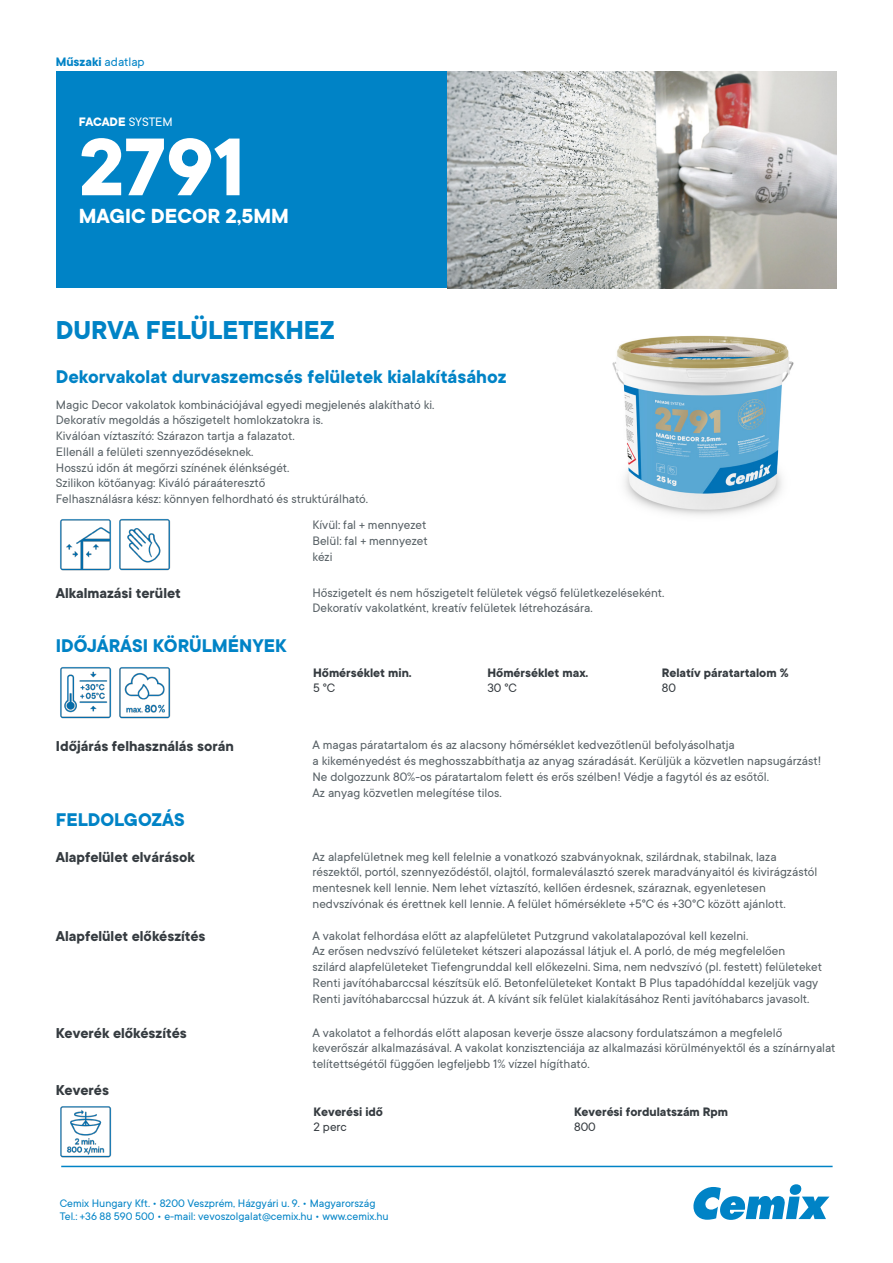
<style>
.page{position:relative;width:893px;height:1263px;background:#fff}
.page>*{position:absolute;margin:0;border:0;box-sizing:border-box;transform-origin:0 0}
.t1{font:700 90px "TT Commons";color:#fff}
.t2{font:700 28.5px "TT Commons";color:#0083c6}
.t3{font:700 22.5px "TT Commons";color:#fff}
.t4{font:700 20.25px "TT Commons";color:#0083c6}
.t5{font:700 15.75px "TT Commons";color:#353b40}
.t6{font:13.5px/15.8px "TT Commons";color:#576065}
.t7{font:700 13.5px "TT Commons";color:#353b40}
.t8{font:13.5px "TT Commons";color:#353b40}
.t9{font:700 13.5px "TT Commons";color:#0083c6}
.t10{font:700 13.5px "TT Commons";letter-spacing:-.01em;color:#fff}
.t11{font:12px "TT Commons";color:#0083c6}
.s1{font-weight:400}
</style>
<div class="page">
<div style="left:56px;top:71px;width:391px;height:217px;background:#0083c6"></div>
<img style="left:447px;top:71px;width:389px;height:217px">
<img style="left:612px;top:335px;width:182px;height:180px">
<svg style="left:693px;top:1184px;width:136px;height:36px"></svg>
<img style="left:60px;top:519px;width:51px;height:52px">
<img style="left:119px;top:519px;width:52px;height:52px">
<img style="left:60px;top:667px;width:52px;height:52px">
<img style="left:119px;top:667px;width:52px;height:52px">
<hr style="left:61px;top:1166px;width:772px;height:1px;background:#0083c6">
<img style="left:60px;top:1106px;width:52px;height:52px">
<p class="t9" style="left:56px;top:53px;width:90px">Műszaki <span class="s1">adatlap</span></p>
<p class="t10" style="left:79px;top:113px;width:95px">FACADE <span class="s1">SYSTEM</span></p>
<p class="t1" style="left:79px;top:108px;width:168px">2791</p>
<p class="t3" style="left:79px;top:201px;width:212px">MAGIC DECOR 2,5MM</p>
<p class="t2" style="left:56px;top:311px;width:281px">DURVA FELÜLETEKHEZ</p>
<p class="t4" style="left:56px;top:363px;width:452px">Dekorvakolat durvaszemcsés felületek kialakításához</p>
<p class="t6" style="left:56px;top:396px;width:380px">Magic Decor vakolatok kombinációjával egyedi megjelenés alakítható ki.</p>
<p class="t6" style="left:56px;top:412px;width:269px">Dekoratív megoldás a hőszigetelt homlokzatokra is.</p>
<p class="t6" style="left:56px;top:428px;width:240px">Kiválóan víztaszító: Szárazon tartja a falazatot.</p>
<p class="t6" style="left:56px;top:443px;width:199px">Ellenáll a felületi szennyeződéseknek.</p>
<p class="t6" style="left:56px;top:459px;width:235px">Hosszú időn át megőrzi színének élénkségét.</p>
<p class="t6" style="left:56px;top:475px;width:211px">Szilikon kötőanyag: Kiváló páraáteresztő</p>
<p class="t6" style="left:56px;top:491px;width:314px">Felhasználásra kész: könnyen felhordható és struktúrálható.</p>
<p class="t6" style="left:313px;top:517px;width:115px">Kívül: fal + mennyezet</p>
<p class="t6" style="left:313px;top:532px;width:117px">Belül: fal + mennyezet</p>
<p class="t6" style="left:313px;top:548px;width:21px">kézi</p>
<p class="t5" style="left:56px;top:583px;width:127px">Alkalmazási terület</p>
<p class="t6" style="left:313px;top:584px;width:353px">Hőszigetelt és nem hőszigetelt felületek végső felületkezeléseként.</p>
<p class="t6" style="left:313px;top:600px;width:282px">Dekoratív vakolatként, kreatív felületek létrehozására.</p>
<p class="t4" style="left:56px;top:632px;width:232px">IDŐJÁRÁSI KÖRÜLMÉNYEK</p>
<p class="t7" style="left:313px;top:663px;width:100px">Hőmérséklet min.</p>
<p class="t8" style="left:313px;top:680px;width:24px">5 °C</p>
<p class="t7" style="left:487px;top:663px;width:103px">Hőmérséklet max.</p>
<p class="t8" style="left:487px;top:680px;width:31px">30 °C</p>
<p class="t7" style="left:662px;top:663px;width:128px">Relatív páratartalom %</p>
<p class="t8" style="left:662px;top:680px;width:16px">80</p>
<p class="t5" style="left:56px;top:736px;width:179px">Időjárás felhasználás során</p>
<p class="t6" style="left:313px;top:737px;width:424px">A magas páratartalom és az alacsony hőmérséklet kedvezőtlenül befolyásolhatja</p>
<p class="t6" style="left:313px;top:753px;width:510px">a kikeményedést és meghosszabbíthatja az anyag száradását. Kerüljük a közvetlen napsugárzást!</p>
<p class="t6" style="left:313px;top:768px;width:458px">Ne dolgozzunk 80%-os páratartalom felett és erős szélben! Védje a fagytól és az esőtől.</p>
<p class="t6" style="left:313px;top:784px;width:191px">Az anyag közvetlen melegítése tilos.</p>
<p class="t4" style="left:56px;top:806px;width:130px">FELDOLGOZÁS</p>
<p class="t5" style="left:56px;top:847px;width:140px">Alapfelület elvárások</p>
<p class="t6" style="left:313px;top:848px;width:466px">Az alapfelületnek meg kell felelnie a vonatkozó szabványoknak, szilárdnak, stabilnak, laza</p>
<p class="t6" style="left:313px;top:864px;width:506px">részektől, portól, szennyeződéstől, olajtól, formaleválasztó szerek maradványaitól és kivirágzástól mentesnek kell lennie. Nem lehet víztaszító, kellően érdesnek, száraznak, egyenletesen</p>
<p class="t6" style="left:313px;top:895px;width:475px">nedvszívónak és érettnek kell lennie. A felület hőmérséklete +5°C és +30°C között ajánlott.</p>
<p class="t5" style="left:56px;top:926px;width:151px">Alapfelület előkészítés</p>
<p class="t6" style="left:313px;top:927px;width:437px">A vakolat felhordása előtt az alapfelületet Putzgrund vakolatalapozóval kell kezelni.</p>
<p class="t6" style="left:313px;top:943px;width:474px">Az erősen nedvszívó felületeket kétszeri alapozással látjuk el. A porló, de még megfelelően</p>
<p class="t6" style="left:313px;top:958px;width:511px">szilárd alapfelületeket Tiefengrunddal kell előkezelni. Sima, nem nedvszívó (pl. festett) felületeket<br>Renti javítóhabarccsal készítsük elő. Betonfelületeket Kontakt B Plus tapadóhíddal kezeljük vagy<br>Renti javítóhabarccsal húzzuk át. A kívánt sík felület kialakításához Renti javítóhabarcs javasolt.</p>
<p class="t5" style="left:56px;top:1023px;width:132px">Keverék előkészítés</p>
<p class="t6" style="left:313px;top:1024px;width:471px">A vakolatot a felhordás előtt alaposan keverje össze alacsony fordulatszámon a megfelelő</p>
<p class="t6" style="left:313px;top:1040px;width:525px">keverőszár alkalmazásával. A vakolat konzisztenciája az alkalmazási körülményektől és a színárnyalat telítettségétől függően legfeljebb 1% vízzel hígítható.</p>
<p class="t5" style="left:56px;top:1080px;width:55px">Keverés</p>
<p class="t7" style="left:314px;top:1102px;width:71px">Keverési idő</p>
<p class="t8" style="left:314px;top:1119px;width:35px">2 perc</p>
<p class="t11" style="left:60px;top:1196px;width:317px">Cemix Hungary Kft. • 8200 Veszprém, Házgyári u. 9. • Magyarország</p>
<p class="t11" style="left:60px;top:1209px;width:330px">Tel.: +36 88 590 500 • e-mail: vevoszolgalat@cemix.hu • www.cemix.hu</p>
<p class="t7" style="left:574px;top:1102px;width:156px">Keverési fordulatszám Rpm</p>
<p class="t8" style="left:574px;top:1119px;width:23px">800</p>
</div>
